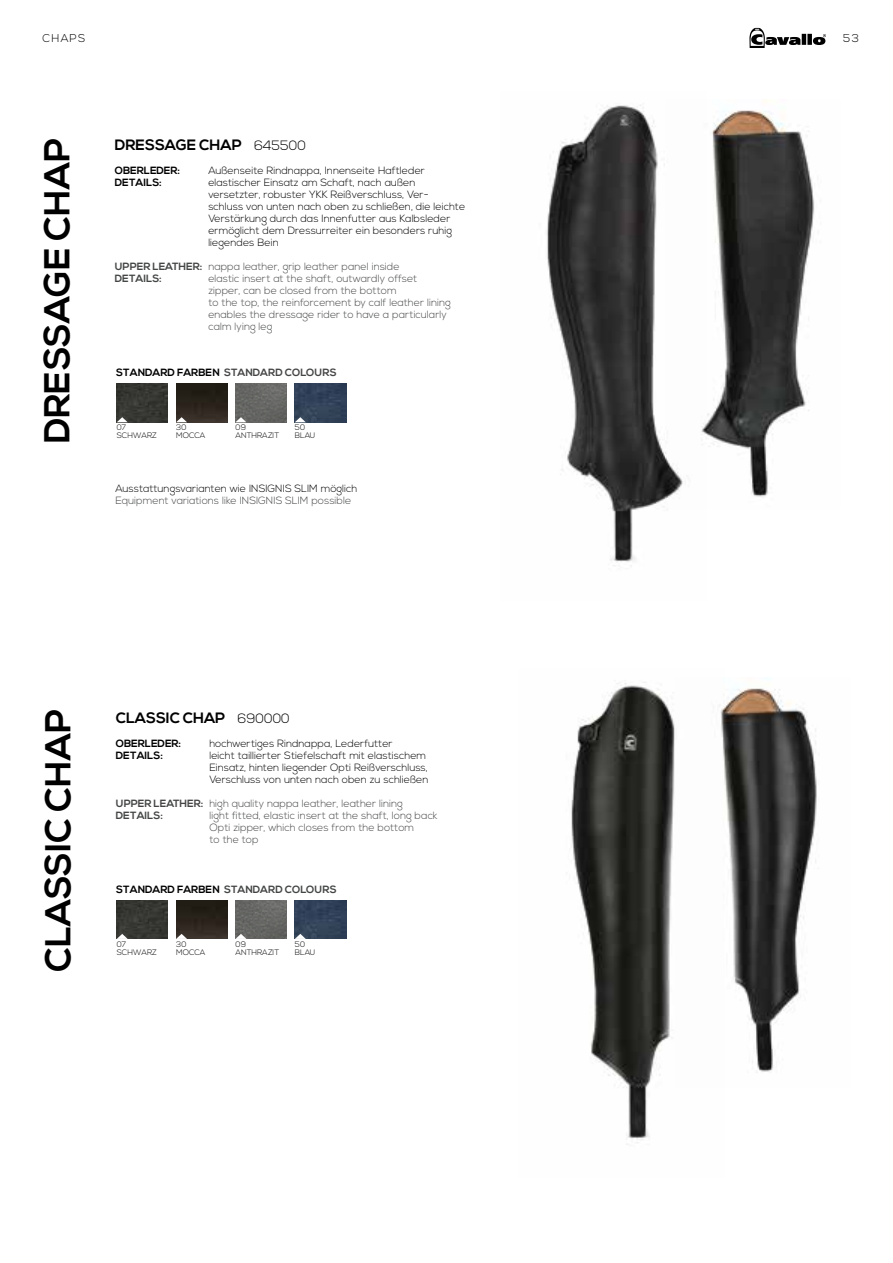
<style>
.page{position:relative;width:893px;height:1263px;background:#fff}
.page>*{position:absolute;margin:0;border:0;box-sizing:border-box;transform-origin:0 0}
.t1{font:700 36px "Nexa";color:#000}
.t2{font:700 15px "Nexa";color:#000}
.t3{font:300 11.25px "Nexa";letter-spacing:.1em;color:#000}
.t4{font:300 10.5px/12px "Nexa";color:#000}
.t5{font:300 10.5px/12px "Nexa";color:#444645}
.t6{font:700 10.5px "Nexa";color:#444645}
.t7{font:700 10.5px "Nexa";color:#000}
.t8{font:300 7.95px/7.8px "Nexa";color:#000}
.s1{font-weight:300;font-size:13.5px}
.s2{font-weight:700}
.s3{color:#000}
</style>
<div class="page">
<svg style="left:749px;top:28px;width:77px;height:20px"></svg>
<img style="left:546px;top:105px;width:119px;height:461px">
<img style="left:665px;top:100px;width:150px;height:399px">
<img style="left:571px;top:682px;width:104px;height:463px">
<img style="left:719px;top:677px;width:98px;height:396px">
<img style="left:295px;top:900px;width:51px;height:39px">
<svg style="left:295px;top:934px;width:11px;height:5px"></svg>
<img style="left:236px;top:900px;width:51px;height:39px">
<svg style="left:235px;top:934px;width:11px;height:5px"></svg>
<img style="left:176px;top:900px;width:51px;height:39px">
<svg style="left:176px;top:934px;width:11px;height:5px"></svg>
<img style="left:117px;top:900px;width:51px;height:39px">
<svg style="left:117px;top:934px;width:11px;height:5px"></svg>
<img style="left:295px;top:384px;width:51px;height:38px">
<svg style="left:295px;top:417px;width:11px;height:5px"></svg>
<img style="left:236px;top:384px;width:51px;height:38px">
<svg style="left:235px;top:417px;width:11px;height:5px"></svg>
<img style="left:176px;top:384px;width:51px;height:38px">
<svg style="left:176px;top:417px;width:11px;height:5px"></svg>
<img style="left:117px;top:384px;width:51px;height:38px">
<svg style="left:117px;top:417px;width:11px;height:5px"></svg>
<p class="t3" style="left:43px;top:32px;width:44px">CHAPS</p>
<p class="t3" style="left:843px;top:32px;width:17px">53</p>
<h1 class="t1" style="left:36px;top:443px;width:308px;rotate:-90deg">DRESSAGE CHAP</h1>
<h2 class="t2" style="left:115px;top:136px;width:193px">DRESSAGE CHAP <span class="s1">645500</span></h2>
<p class="t7" style="left:115px;top:164px;width:67px">OBERLEDER:</p>
<p class="t4" style="left:208px;top:165px;width:218px">Außenseite Rindnappa, Innenseite Haftleder</p>
<p class="t7" style="left:115px;top:176px;width:48px">DETAILS:</p>
<p class="t4" style="left:208px;top:177px;width:258px">elastischer Einsatz am Schaft, nach außen versetzter, robuster YKK Reißverschluss, Ver&shy;schluss von unten nach oben zu schließen, die leichte Verstärkung durch das Innenfutter aus Kalbsleder ermöglicht dem Dressurreiter ein besonders ruhig liegendes Bein</p>
<p class="t5" style="left:115px;top:261px;width:286px"><span class="s2">UPPER LEATHER:</span> nappa leather, grip leather panel inside<br><span class="s2">DETAILS:</span></p>
<p class="t5" style="left:208px;top:273px;width:244px">elastic insert at the shaft, outwardly offset zipper, can be closed from the bottom<br>to the top, the reinforcement by calf leather lining enables the dressage rider to have a particularly calm lying leg</p>
<p class="t6" style="left:116px;top:366px;width:222px"><span class="s3">STANDARD FARBEN</span> STANDARD COLOURS</p>
<p class="t8" style="left:117px;top:424px;width:42px">07<br>SCHWARZ</p>
<p class="t8" style="left:176px;top:424px;width:30px">30<br>MOCCA</p>
<p class="t8" style="left:236px;top:424px;width:45px">09<br>ANTHRAZIT</p>
<p class="t8" style="left:295px;top:424px;width:22px">50<br>BLAU</p>
<p class="t4" style="left:115px;top:483px;width:243px">Ausstattungsvarianten wie INSIGNIS SLIM möglich</p>
<p class="t5" style="left:115px;top:495px;width:237px">Equipment variations like INSIGNIS SLIM possible</p>
<h1 class="t1" style="left:37px;top:972px;width:266px;rotate:-90deg">CLASSIC CHAP</h1>
<h2 class="t2" style="left:116px;top:709px;width:175px">CLASSIC CHAP <span class="s1">690000</span></h2>
<p class="t7" style="left:116px;top:737px;width:67px">OBERLEDER:</p>
<p class="t4" style="left:209px;top:738px;width:185px">hochwertiges Rindnappa, Lederfutter</p>
<p class="t7" style="left:116px;top:749px;width:48px">DETAILS:</p>
<p class="t4" style="left:209px;top:750px;width:221px">leicht taillierter Stiefelschaft mit elastischem<br>Einsatz, hinten liegender Opti Reißverschluss,<br>Verschluss von unten nach oben zu schließen</p>
<p class="t5" style="left:116px;top:798px;width:289px"><span class="s2">UPPER LEATHER:</span> high quality nappa leather, leather lining<br><span class="s2">DETAILS:</span></p>
<p class="t5" style="left:209px;top:810px;width:230px">light fitted, elastic insert at the shaft, long back<br>Opti zipper, which closes from the bottom<br>to the top</p>
<p class="t6" style="left:116px;top:883px;width:222px"><span class="s3">STANDARD FARBEN</span> STANDARD COLOURS</p>
<p class="t8" style="left:117px;top:941px;width:42px">07<br>SCHWARZ</p>
<p class="t8" style="left:176px;top:941px;width:30px">30<br>MOCCA</p>
<p class="t8" style="left:236px;top:941px;width:45px">09<br>ANTHRAZIT</p>
<p class="t8" style="left:295px;top:941px;width:22px">50<br>BLAU</p>
</div>
